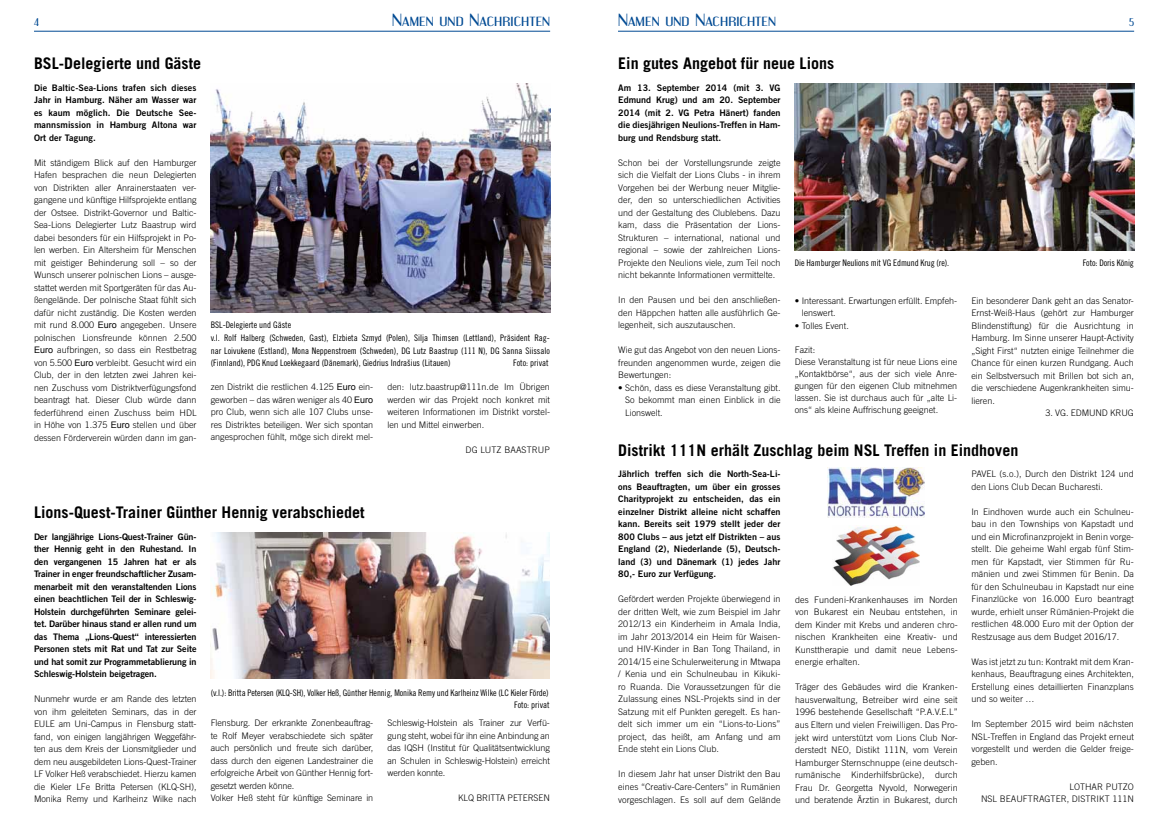
<style>
.page{position:relative;width:1168px;height:837px;background:#fff}
.page>*{position:absolute;margin:0;border:0;box-sizing:border-box;transform-origin:0 0}
.t1{font:700 16px "Trade Gothic";color:#000}
.t2{font:15px "Engebrechtre Ex";letter-spacing:.01em;color:#004a93}
.t3{font:9.5px "Engebrechtre Rg";color:#004a93}
.t4{font:300 9px/12.5px "Trade Gothic";color:#000;text-align:justify}
.t5{font:9px/12.5px "Trade Gothic Bold Two";color:#000;text-align:justify}
.t6{font:9px/12.5px "Trade Gothic Cond Eighteen";color:#000}
.s1{font-family:"Arial";font-weight:400}
</style>
<div class="page">
<hr style="left:618px;top:31px;width:516px;height:1px;background:#004a93">
<hr style="left:34px;top:31px;width:516px;height:1px;background:#004a93">
<img style="left:211px;top:83px;width:339px;height:229px">
<img style="left:795px;top:83px;width:340px;height:167px">
<img style="left:827px;top:467px;width:98px;height:50px">
<img style="left:833px;top:525px;width:87px;height:60px">
<img style="left:211px;top:532px;width:339px;height:145px">
<p class="t3" style="left:34px;top:17px;width:6px">4</p>
<h2 class="t2" style="left:392px;top:11px;width:160px">Namen und Nachrichten</h2>
<h2 class="t2" style="left:618px;top:11px;width:160px">Namen und Nachrichten</h2>
<p class="t3" style="left:1129px;top:17px;width:7px">5</p>
<h1 class="t1" style="left:34px;top:54px;width:169px">BSL-Delegierte und Gäste</h1>
<h1 class="t1" style="left:618px;top:54px;width:218px">Ein gutes Angebot für neue Lions</h1>
<p class="t5" style="left:34px;top:81px;width:164px">Die Baltic-Sea-Lions trafen sich dieses Jahr in Hamburg. Näher am Wasser war es kaum möglich. Die Deutsche See&shy;mannsmission in Hamburg Altona war Ort der Tagung.</p>
<p class="t4" style="left:34px;top:156px;width:164px">Mit ständigem Blick auf den Hamburger Hafen besprachen die neun Delegierten von Distrikten aller Anrainerstaaten ver&shy;gangene und künftige Hilfsprojekte entlang der Ostsee. Distrikt-Governor und Baltic-Sea-Lions Delegierter Lutz Baastrup wird dabei besonders für ein Hilfsprojekt in Po&shy;len werben. Ein Altersheim für Menschen mit geistiger Behinderung soll – so der Wunsch unserer polnischen Lions – ausge&shy;stattet werden mit Sportgeräten für das Au&shy;ßengelände. Der polnische Staat fühlt sich dafür nicht zuständig. Die Kosten werden mit rund 8.000 <span class="s1">Euro</span> angegeben. Unsere polnischen Lionsfreunde können 2.500<br><span class="s1">Euro</span> aufbringen, so dass ein Restbetrag von 5.500 <span class="s1">Euro</span> verbleibt. Gesucht wird ein Club, der in den letzten zwei Jahren kei&shy;nen Zuschuss vom Distriktverfügungsfond beantragt hat. Dieser Club würde dann federführend einen Zuschuss beim HDL in Höhe von 1.375 <span class="s1">Euro</span> stellen und über dessen Förderverein würden dann im gan-</p>
<p class="t5" style="left:618px;top:81px;width:164px">Am 13. September 2014 (mit 3. VG Edmund Krug) und am 20. September 2014 (mit 2. VG Petra Hänert) fanden die diesjährigen Neulions-Treffen in Ham&shy;burg und Rendsburg statt.</p>
<p class="t4" style="left:618px;top:156px;width:164px">Schon bei der Vorstellungsrunde zeigte sich die Vielfalt der Lions Clubs - in ihrem Vorgehen bei der Werbung neuer Mitglie&shy;der, den so unterschiedlichen Activities und der Gestaltung des Clublebens. Dazu kam, dass die Präsentation der Lions-Strukturen – international, national und regional – sowie der zahlreichen Lions-Projekte den Neulions viele, zum Teil noch nicht bekannte Informationen vermittelte.</p>
<p class="t4" style="left:618px;top:293px;width:164px">In den Pausen und bei den anschließen&shy;den Häppchen hatten alle ausführlich Ge&shy;legenheit, sich auszutauschen.</p>
<p class="t4" style="left:618px;top:343px;width:164px">Wie gut das Angebot von den neuen Lions&shy;freunden angenommen wurde, zeigen die Bewertungen:</p>
<p class="t4" style="left:625px;top:381px;width:157px;text-indent:-7px">• Schön, dass es diese Veranstaltung gibt.<br>So bekommt man einen Einblick in die Lionswelt.</p>
<p class="t6" style="left:795px;top:256px;width:156px">Die Hamburger Neulions mit VG Edmund Krug (re).</p>
<p class="t6" style="left:1083px;top:256px;width:53px">Foto: Doris König</p>
<p class="t4" style="left:971px;top:294px;width:164px">Ein besonderer Dank geht an das Senator-Ernst-Weiß-Haus (gehört zur Hamburger Blindenstiftung) für die Ausrichtung in Hamburg. Im Sinne unserer Haupt-Activity „Sight First“ nutzten einige Teilnehmer die Chance für einen kurzen Rundgang. Auch ein Selbstversuch mit Brillen bot sich an, die verschiedene Augenkrankheiten simu&shy;lieren.</p>
<p class="t4" style="left:1045px;top:406px;width:38px">3. VG. Edmund</p>
<p class="t4" style="left:1110px;top:406px;width:12px">Krug</p>
<h1 class="t1" style="left:618px;top:440px;width:402px">Distrikt 111N erhält Zuschlag beim NSL Treffen in Eindhoven</h1>
<p class="t5" style="left:618px;top:467px;width:164px">Jährlich treffen sich die North-Sea-Li&shy;ons Beauftragten, um über ein grosses Charityprojekt zu entscheiden, das ein einzelner Distrikt alleine nicht schaffen kann. Bereits seit 1979 stellt jeder der 800 Clubs – aus jetzt elf Distrikten – aus England (2), Niederlande (5), Deutsch&shy;land (3) und Dänemark (1) jedes Jahr 80,- Euro zur Verfügung.</p>
<p class="t4" style="left:618px;top:592px;width:164px">Gefördert werden Projekte überwiegend in der dritten Welt, wie zum Beispiel im Jahr 2012/13 ein Kinderheim in Amala India, im Jahr 2013/2014 ein Heim für Waisen&shy;und HIV-Kinder in Ban Tong Thailand, in 2014/15 eine Schulerweiterung in Mtwapa / Kenia und ein Schulneubau in Kikuki&shy;ro Ruanda. Die Voraussetzungen für die Zulassung eines NSL-Projekts sind in der Satzung mit elf Punkten geregelt. Es han&shy;delt sich immer um ein “Lions-to-Lions” project, das heißt, am Anfang und am Ende steht ein Lions Club.</p>
<p class="t4" style="left:618px;top:767px;width:164px">In diesem Jahr hat unser Distrikt den Bau eines “Creativ-Care-Centers” in Rumänien vorgeschlagen. Es soll auf dem Gelände</p>
<p class="t4" style="left:802px;top:294px;width:157px;text-indent:-7px">• Interessant. Erwartungen erfüllt. Empfeh&shy;lenswert.</p>
<p class="t4" style="left:795px;top:319px;width:56px">• Tolles Event.</p>
<p class="t4" style="left:795px;top:344px;width:164px;line-height:12px;text-align:left">Fazit:<br>Diese Veranstaltung ist für neue Lions eine „Kontaktbörse“, aus der sich viele Anre&shy;gungen für den eigenen Club mitnehmen lassen. Sie ist durchaus auch für „alte Li&shy;ons“ als kleine Auffrischung geeignet.</p>
<p class="t6" style="left:211px;top:319px;width:341px">BSL-Delegierte und Gäste<br>v.l. Rolf Halberg (Schweden, Gast), Elzbieta Szmyd (Polen), Silja Thimsen (Lettland), Präsident Rag&shy;nar Loivukene (Estland), Mona Neppenstroem (Schweden), DG Lutz Baastrup (111 N), DG Sanna Siissalo (Finnland), PDG Knud Loekkegaard (Dänemark), Giedrius Indrašius (Litauen)</p>
<p class="t6" style="left:513px;top:356px;width:37px">Foto: privat</p>
<p class="t4" style="left:387px;top:381px;width:164px">den: lutz.baastrup@111n.de Im Übrigen werden wir das Projekt noch konkret mit weiteren Informationen im Distrikt vorstel&shy;len und Mittel einwerben.</p>
<p class="t4" style="left:466px;top:443px;width:26px">DG Lutz</p>
<p class="t4" style="left:504px;top:443px;width:13px">Baastrup</p>
<p class="t4" style="left:211px;top:380px;width:164px">zen Distrikt die restlichen 4.125 <span class="s1">Euro</span> ein&shy;geworben – das wären weniger als 40 <span class="s1">Euro </span>pro Club, wenn sich alle 107 Clubs unse&shy;res Distriktes beteiligen. Wer sich spontan angesprochen fühlt, möge sich direkt mel-</p>
<p class="t4" style="left:971px;top:467px;width:164px">PAVEL (s.o.), Durch den Distrikt 124 und den Lions Club Decan Bucharesti.</p>
<p class="t4" style="left:971px;top:505px;width:164px">In Eindhoven wurde auch ein Schulneu&shy;bau in den Townships von Kapstadt und und ein Microfinanzprojekt in Benin vorge&shy;stellt. Die geheime Wahl ergab fünf Stim&shy;men für Kapstadt, vier Stimmen für Ru&shy;mänien und zwei Stimmen für Benin. Da für den Schulneubau in Kapstadt nur eine Finanzlücke von 16.000 Euro beantragt wurde, erhielt unser Rümänien-Projekt die restlichen 48.000 Euro mit der Option der Restzusage aus dem Budget 2016/17.</p>
<p class="t4" style="left:971px;top:655px;width:164px">Was ist jetzt zu tun: Kontrakt mit dem Kran&shy;kenhaus, Beauftragung eines Architekten, Erstellung eines detaillierten Finanzplans und so weiter …</p>
<p class="t4" style="left:971px;top:717px;width:164px">Im September 2015 wird beim nächsten NSL-Treffen in England das Projekt erneut vorgestellt und werden die Gelder freige&shy;geben.</p>
<p class="t4" style="left:1069px;top:780px;width:12px">Lothar</p>
<p class="t4" style="left:1106px;top:780px;width:12px">Putzo</p>
<p class="t4" style="left:981px;top:792px;width:32px">NSL Beauftragter</p>
<p class="t4" style="left:1067px;top:792px;width:17px">, Distrikt</p>
<p class="t4" style="left:1112px;top:792px;width:23px">111N</p>
<h1 class="t1" style="left:34px;top:502px;width:332px">Lions-Quest-Trainer Günther Hennig verabschiedet</h1>
<p class="t5" style="left:34px;top:529px;width:164px">Der langjährige Lions-Quest-Trainer Gün&shy;ther Hennig geht in den Ruhestand. In den vergangenen 15 Jahren hat er als Trainer in enger freundschaftlicher Zusam&shy;menarbeit mit den veranstaltenden Lions einen beachtlichen Teil der in Schleswig-Holstein durchgeführten Seminare gelei&shy;tet. Darüber hinaus stand er allen rund um das Thema „Lions-Quest“ interessierten Personen stets mit Rat und Tat zur Seite und hat somit zur Programmetablierung in Schleswig-Holstein beigetragen.</p>
<p class="t4" style="left:34px;top:692px;width:164px">Nunmehr wurde er am Rande des letzten von ihm geleiteten Seminars, das in der EULE am Uni-Campus in Flensburg statt&shy;fand, von einigen langjährigen Weggefähr&shy;ten aus dem Kreis der Lionsmitglieder und dem neu ausgebildeten Lions-Quest-Trainer LF Volker Heß verabschiedet. Hierzu kamen die Kieler LFe Britta Petersen (KLQ-SH), Monika Remy und Karlheinz Wilke nach</p>
<p class="t4" style="left:795px;top:593px;width:164px">des Fundeni-Krankenhauses im Norden von Bukarest ein Neubau entstehen, in dem Kinder mit Krebs und anderen chro&shy;nischen Krankheiten eine Kreativ- und Kunsttherapie und damit neue Lebens&shy;energie erhalten.</p>
<p class="t4" style="left:795px;top:680px;width:164px">Träger des Gebäudes wird die Kranken&shy;hausverwaltung, Betreiber wird eine seit 1996 bestehende Gesellschaft “P.A.V.E.L” aus Eltern und vielen Freiwilligen. Das Pro&shy;jekt wird unterstützt vom Lions Club Nor&shy;derstedt NEO, Distikt 111N, vom Verein Hamburger Sternschnuppe (eine deutsch&shy;rumänische Kinderhilfsbrücke), durch Frau Dr. Georgetta Nyvold, Norwegerin und beratende Ärztin in Bukarest, durch</p>
<p class="t6" style="left:211px;top:685px;width:341px;text-align:right">(v.l.): Britta Petersen (KLQ-SH), Volker Heß, Günther Hennig, Monika Remy und Karlheinz Wilke (LC Kieler Förde)<br>Foto: privat</p>
<p class="t4" style="left:387px;top:716px;width:164px">Schleswig-Holstein als Trainer zur Verfü&shy;gung steht, wobei für ihn eine Anbindung an das IQSH (Institut für Qualitätsentwicklung an Schulen in Schleswig-Holstein) erreicht werden konnte.</p>
<p class="t4" style="left:458px;top:791px;width:30px">KLQ Britta</p>
<p class="t4" style="left:508px;top:791px;width:12px">Petersen</p>
<p class="t4" style="left:211px;top:716px;width:164px;text-align:left">Flensburg. Der erkrankte Zonenbeauftrag&shy;te Rolf Meyer verabschiedete sich später auch persönlich und freute sich darüber, dass durch den eigenen Landestrainer die erfolgreiche Arbeit von Günther Hennig fort&shy;gesetzt werden könne.<br>Volker Heß steht für künftige Seminare in</p>
</div>
